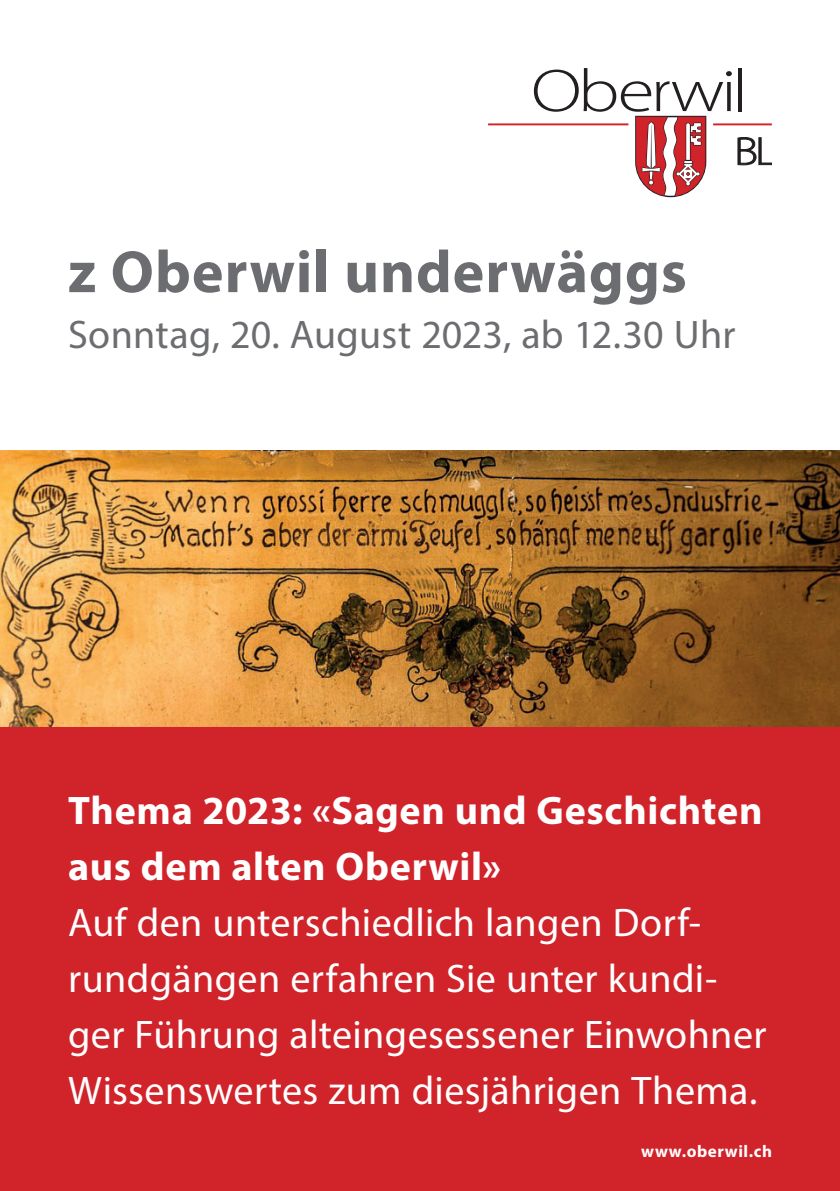
<style>
.page{position:relative;width:840px;height:1191px;background:#fff}
.page>*{position:absolute;margin:0;border:0;box-sizing:border-box;transform-origin:0 0}
.t1{font:700 60px "Myriad Pro";letter-spacing:.015em;color:#6c6d70}
.t2{font:40px/56px "Myriad Pro";letter-spacing:.01em;color:#fff}
.t3{font:700 40px/56px "Myriad Pro";letter-spacing:.015em;color:#fff}
.t4{font:40px "Myriad Pro";letter-spacing:.005em;color:#6c6d70}
.t5{font:700 17px "Myriad Pro";letter-spacing:.035em;color:#fff}
</style>
<div class="page">
<img style="left:0;top:450px;width:839px;height:278px">
<svg style="left:738px;top:68px;width:3px;height:43px"></svg>
<svg style="left:737px;top:137px;width:34px;height:28px"></svg>
<svg style="left:533px;top:68px;width:198px;height:129px"></svg>
<hr style="left:712px;top:123px;width:59px;height:2px;background:#d1232a">
<hr style="left:488px;top:123px;width:140px;height:2px;background:#d1232a">
<div style="left:0;top:728px;width:839px;height:463px;background:#d1232a"></div>
<h1 class="t1" style="left:68px;top:233px;width:620px">z Oberwil underwäggs</h1>
<p class="t4" style="left:68px;top:310px;width:668px">Sonntag, 20. August 2023, ab 12.30 Uhr</p>
<p class="t3" style="left:68px;top:781px;width:695px">Thema 2023: «Sagen und Geschichten aus dem alten Oberwil»</p>
<p class="t2" style="left:68px;top:894px;width:699px">Auf den unterschiedlich langen Dorf&shy;rundgängen erfahren Sie unter kundi&shy;ger Führung alteingesessener Einwohner Wissenswertes zum diesjährigen Thema.</p>
<p class="t5" style="left:641px;top:1140px;width:132px">www.oberwil.ch</p>
</div>
